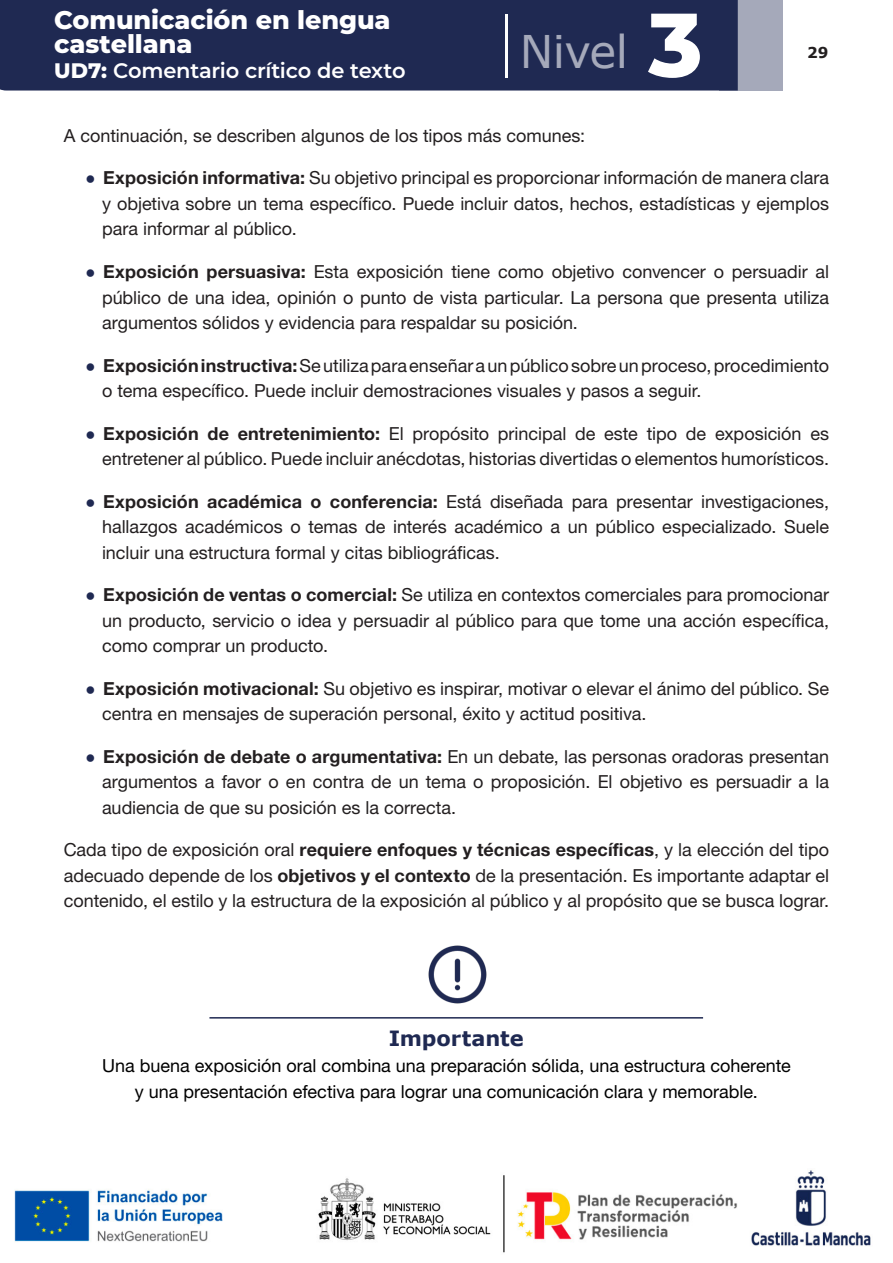
<style>
.page{position:relative;width:893px;height:1263px;background:#fff}
.page>*{position:absolute;margin:0;border:0;box-sizing:border-box;transform-origin:0 0}
.t1{font:45px "Verdana";letter-spacing:-.015em;color:#a5a9ba}
.t2{font:800 25.5px/24px "Montserrat";letter-spacing:-.005em;color:#fff}
.t3{font:600 21px "Montserrat";letter-spacing:-.01em;color:#fff}
.t4{font:700 21px "Verdana";letter-spacing:-.005em;color:#1f2952}
.t5{font:18px/25.5px "Helvetica Neue LT 55 Rm";color:#231f20;text-align:justify}
.t6{font:18px/25.5px "Helvetica Neue LT 55 Rm";color:#000;text-align:center}
.t7{font:700 15px "Verdana";color:#231f20}
.s1{font-weight:800}
.s2{font-family:"Montserrat";font-weight:800;font-size:90px;color:#fff}
.s3{font-family:"Verdana";font-weight:700;font-size:15px;color:#1f2952}
.s4{font-family:"Helvetica Neue LT 75 Bd"}
</style>
<div class="page">
<div style="left:719px;top:0;width:63px;height:91px;background:#a5a9ba"></div>
<div style="left:0;top:0;width:738px;height:91px;background:#1f2952"></div>
<hr style="left:505px;top:14px;width:2px;height:64px;background:#fff">
<img style="left:14px;top:1170px;width:857px;height:83px">
<img style="left:428px;top:945px;width:59px;height:59px">
<hr style="left:209px;top:1017px;width:494px;height:1px;background:#1f2952">
<h2 class="t2" style="left:54px;top:7px;width:338px">Comunicación en lengua castellana</h2>
<p class="t3" style="left:54px;top:56px;width:353px"><span class="s1">UD7:</span> Comentario crítico de texto</p>
<h1 class="t1" style="left:520px;top:20px;width:184px">Nivel <span class="s2">3</span></h1>
<p class="t7" style="left:807px;top:42px;width:23px">29</p>
<p class="t5" style="left:64px;top:122px;width:523px">A continuación, se describen algunos de los tipos más comunes:</p>
<p class="t5" style="left:102px;top:165px;width:729px;text-indent:-17px"><span class="s3">•</span> <span class="s4">Exposición informativa:</span> Su objetivo principal es proporcionar información de manera clara y objetiva sobre un tema específico. Puede incluir datos, hechos, estadísticas y ejemplos para informar al público.</p>
<p class="t5" style="left:102px;top:258px;width:729px;text-indent:-17px"><span class="s3">•</span> <span class="s4">Exposición persuasiva:</span> Esta exposición tiene como objetivo convencer o persuadir al público de una idea, opinión o punto de vista particular. La persona que presenta utiliza argumentos sólidos y evidencia para respaldar su posición.</p>
<p class="t5" style="left:102px;top:352px;width:729px;text-indent:-17px"><span class="s3">•</span> <span class="s4">Exposición instructiva:</span> Se utiliza para enseñar a un público sobre un proceso, procedimiento o tema específico. Puede incluir demostraciones visuales y pasos a seguir.</p>
<p class="t5" style="left:85px;top:420px;width:746px;text-align:right"><span class="s3">•</span> <span class="s4">Exposición de entretenimiento:</span> El propósito principal de este tipo de exposición es entretener al público. Puede incluir anécdotas, historias divertidas o elementos humorísticos.</p>
<p class="t5" style="left:102px;top:488px;width:729px;text-indent:-17px"><span class="s3">•</span> <span class="s4">Exposición académica o conferencia:</span> Está diseñada para presentar investigaciones, hallazgos académicos o temas de interés académico a un público especializado. Suele incluir una estructura formal y citas bibliográficas.</p>
<p class="t5" style="left:102px;top:581px;width:729px;text-indent:-17px"><span class="s3">•</span> <span class="s4">Exposición de ventas o comercial:</span> Se utiliza en contextos comerciales para promocionar un producto, servicio o idea y persuadir al público para que tome una acción específica, como comprar un producto.</p>
<p class="t5" style="left:102px;top:675px;width:729px;text-indent:-17px"><span class="s3">•</span> <span class="s4">Exposición motivacional:</span> Su objetivo es inspirar, motivar o elevar el ánimo del público. Se centra en mensajes de superación personal, éxito y actitud positiva.</p>
<p class="t5" style="left:102px;top:743px;width:729px;text-indent:-17px"><span class="s3">•</span> <span class="s4">Exposición de debate o argumentativa:</span> En un debate, las personas oradoras presentan argumentos a favor o en contra de un tema o proposición. El objetivo es persuadir a la audiencia de que su posición es la correcta.</p>
<p class="t5" style="left:64px;top:836px;width:767px">Cada tipo de exposición oral <span class="s4">requiere enfoques y técnicas específicas</span>, y la elección del tipo adecuado depende de los <span class="s4">objetivos y el contexto</span> de la presentación. Es importante adaptar el contenido, el estilo y la estructura de la exposición al público y al propósito que se busca lograr.</p>
<p class="t4" style="left:389px;top:1024px;width:136px">Importante</p>
<p class="t6" style="left:102px;top:1052px;width:690px">Una buena exposición oral combina una preparación sólida, una estructura coherente y una presentación efectiva para lograr una comunicación clara y memorable.</p>
</div>
